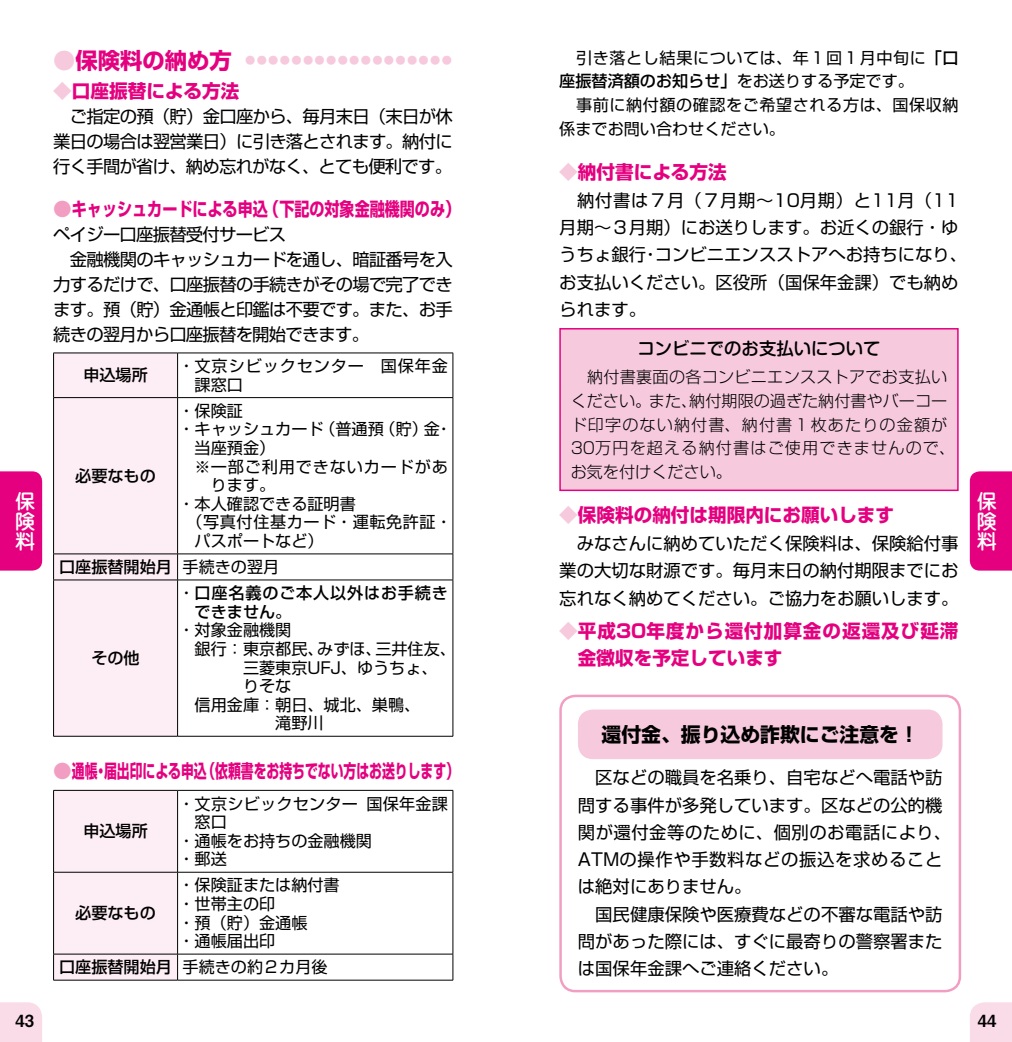
<style>
.page{position:relative;width:1012px;height:1042px;background:#fff}
.page>*{position:absolute;margin:0;border:0;box-sizing:border-box;transform-origin:0 0}
.t1{font:700 22.4px "Shin Go Pr 6";color:#f7c9dd}
.t2{font:500 20.12px/20.1px "Jun 34 Pro";color:#fff;text-align:justify}
.t3{font:700 19.78px "Shin Go Pr 6";color:#000}
.t4{font:700 18.55px "Shin Go Pr 6";color:#e4007f}
.t5{font:700 18.55px "Shin Go Pr 6";color:#e4007f;scale:.69 1}
.t6{font:700 18.55px/27.3px "Shin Go Pr 6";letter-spacing:.05em;color:#e4007f}
.t7{font:700 18.55px "Shin Go Pr 6";color:#e4007f;scale:.81 1}
.t8{font:17.32px/27.3px "Shin Go Pr 6";color:#000}
.t9{font:17.32px/24.8px "Shin Go Pr 6";letter-spacing:-.045em;color:#000}
.t10{font:500 17.32px "Shin M Go Pr 6";color:#000}
.t11{font:16.8px "Midashi Go Pr 6 MB31";color:#000}
.t12{font:16.1px/18.6px "Shin Go Pr 6";color:#000}
.t13{font:300 16.1px/23.6px "Shin Go Pr 6";letter-spacing:.015em;color:#000}
.t14{font:16.1px/23.6px "Shin Go Pr 6";letter-spacing:.035em;color:#000}
.t15{font:500 16.1px "Shin Go Pr 6";color:#000}
.t16{font:16.1px/18.6px "Shin Go Pr 6";letter-spacing:.055em;color:#000}
.t17{font:500 16.1px/18.6px "Shin Go Pr 6";letter-spacing:.05em;color:#000}
.s1{color:#e4007f}
.s2{color:#f7c9dd}
.s3{color:#f19ec2}
.s4{font-weight:400}
.s5{font-weight:500}
</style>
<div class="page">
<div style="left:560px;top:329px;width:398px;height:161px;background:#f7c9dd"></div>
<div style="left:559px;top:328px;width:400px;height:163px;border:1px solid #e4007f"></div>
<hr style="left:178px;top:790px;width:275px;height:1px;background:#000">
<hr style="left:453px;top:790px;width:1px;height:82px;background:#000">
<hr style="left:178px;top:872px;width:275px;height:1px;background:#000">
<hr style="left:453px;top:872px;width:1px;height:82px;background:#000">
<hr style="left:178px;top:954px;width:275px;height:1px;background:#000">
<svg style="left:53px;top:790px;width:125px;height:190px;background:#efe1e7"></svg>
<svg style="left:453px;top:954px;width:1px;height:26px"></svg>
<hr style="left:53px;top:980px;width:125px;height:1px;background:#000">
<hr style="left:178px;top:980px;width:275px;height:1px;background:#000">
<div style="left:54px;top:354px;width:123px;height:382px;background:#fdeef5"></div>
<hr style="left:53px;top:353px;width:125px;height:1px;background:#000">
<hr style="left:53px;top:353px;width:1px;height:44px;background:#000">
<hr style="left:178px;top:353px;width:275px;height:1px;background:#000">
<hr style="left:177px;top:353px;width:1px;height:44px;background:#000">
<hr style="left:453px;top:353px;width:1px;height:44px;background:#000">
<hr style="left:53px;top:397px;width:125px;height:1px;background:#000">
<hr style="left:53px;top:398px;width:1px;height:156px;background:#000">
<hr style="left:178px;top:397px;width:275px;height:1px;background:#000">
<hr style="left:177px;top:398px;width:1px;height:156px;background:#000">
<hr style="left:453px;top:398px;width:1px;height:156px;background:#000">
<hr style="left:53px;top:553px;width:125px;height:1px;background:#000">
<svg style="left:53px;top:554px;width:1px;height:26px"></svg>
<hr style="left:178px;top:553px;width:275px;height:1px;background:#000">
<svg style="left:177px;top:554px;width:1px;height:26px"></svg>
<svg style="left:453px;top:554px;width:1px;height:26px"></svg>
<hr style="left:53px;top:580px;width:125px;height:1px;background:#000">
<hr style="left:53px;top:580px;width:1px;height:156px;background:#000">
<hr style="left:178px;top:580px;width:275px;height:1px;background:#000">
<hr style="left:177px;top:580px;width:1px;height:156px;background:#000">
<hr style="left:453px;top:580px;width:1px;height:156px;background:#000">
<hr style="left:53px;top:736px;width:125px;height:1px;background:#000">
<hr style="left:178px;top:736px;width:275px;height:1px;background:#000">
<div style="left:559px;top:694px;width:402px;height:298px;border:2px solid #f19ec2;border-radius:15px"></div>
<div style="left:578px;top:709px;width:365px;height:50px;background:#f7c9dd;border-radius:15px"></div>
<div style="left:0;top:471px;width:42px;height:99px;background:#e4007f"></div>
<div style="left:0;top:1002px;width:42px;height:40px;background:#fadce9"></div>
<div style="left:970px;top:471px;width:42px;height:99px;background:#e4007f"></div>
<div style="left:970px;top:1002px;width:42px;height:40px;background:#fadce9"></div>
<p class="t2" style="left:15px;top:489px;width:21px">保険料</p>
<p class="t1" style="left:53px;top:43px;width:401px">●<span class="s1">保険料の納め方</span> ••••••••••••••••••</p>
<p class="t8" style="left:53px;top:103px;width:401px;line-height:24.8px;text-align:justify">　ご指定の預（貯）金口座から、毎月末日（末日が休業日の場合は翌営業日）に引き落とされます。納付に行く手間が省け、納め忘れがなく、とても便利です。</p>
<p class="t4" style="left:53px;top:77px;width:188px"><span class="s2">◆</span>口座振替による方法</p>
<p class="t7" style="left:53px;top:195px;width:504px"><span class="s3">●</span>キャッシュカードによる申込（下記の対象金融機関のみ）</p>
<p class="t9" style="left:53px;top:221px;width:401px">ペイジー口座振替受付サービス<br>　金融機関のキャッシュカードを通し、暗証番号を入力するだけで、口座振替の手続きがその場で完了できます。預（貯）金通帳と印鑑は不要です。また、お手続きの翌月から口座振替を開始できます。</p>
<p class="t15" style="left:83px;top:362px;width:66px">申込場所</p>
<p class="t16" style="left:195px;top:355px;width:255px;text-indent:-16px">・文京シビックセンター　国保年金課窓口</p>
<p class="t12" style="left:179px;top:400px;width:66px">・保険証</p>
<p class="t12" style="left:179px;top:419px;width:275px">・キャッシュカード（普通預（貯）金・</p>
<p class="t12" style="left:195px;top:437px;width:82px">当座預金）</p>
<p class="t16" style="left:195px;top:456px;width:255px">※一部ご利用できないカードがあ</p>
<p class="t12" style="left:211px;top:475px;width:66px">ります。</p>
<p class="t12" style="left:179px;top:493px;width:179px">・本人確認できる証明書</p>
<p class="t14" style="left:187px;top:509px;width:267px">（写真付住基カード・運転免許証・</p>
<p class="t12" style="left:195px;top:530px;width:130px">パスポートなど）</p>
<p class="t15" style="left:59px;top:554px;width:222px">口座振替開始月 <span class="s4">手続きの翌月</span></p>
<p class="t15" style="left:75px;top:462px;width:82px">必要なもの</p>
<p class="t15" style="left:91px;top:645px;width:50px">その他</p>
<p class="t17" style="left:195px;top:583px;width:255px;text-indent:-16px"><span class="s4">・</span>口座名義のご本人以外はお手続きできません。</p>
<p class="t12" style="left:179px;top:620px;width:114px">・対象金融機関</p>
<p class="t12" style="left:195px;top:638px;width:263px">銀行：東京都民、みずほ、三井住友、</p>
<p class="t12" style="left:243px;top:657px;width:196px">三菱東京UFJ、ゆうちょ、</p>
<p class="t12" style="left:183px;top:675px;width:110px">　　　 りそな</p>
<p class="t12" style="left:195px;top:694px;width:227px">信用金庫：朝日、城北、巣鴨、</p>
<p class="t11" style="left:15px;top:1007px;width:20px">43</p>
<p class="t5" style="left:53px;top:756px;width:590px"><span class="s3">●</span>通帳・届出印による申込（依頼書をお持ちでない方はお送りします）</p>
<p class="t15" style="left:83px;top:818px;width:66px">申込場所</p>
<p class="t12" style="left:179px;top:793px;width:271px">・文京シビックセンター 国保年金課</p>
<p class="t12" style="left:195px;top:811px;width:34px">窓口</p>
<p class="t12" style="left:179px;top:830px;width:195px">・通帳をお持ちの金融機関</p>
<p class="t12" style="left:179px;top:849px;width:50px">・郵送</p>
<p class="t12" style="left:179px;top:875px;width:163px">・保険証または納付書・世帯主の印<br>・預（貯）金通帳<br>・通帳届出印</p>
<p class="t12" style="left:59px;top:956px;width:270px"><span class="s5">口座振替開始月</span> 手続きの約２カ月後</p>
<p class="t15" style="left:75px;top:900px;width:82px">必要なもの</p>
<p class="t14" style="left:559px;top:45px;width:401px">　引き落とし結果については、年１回１月中旬に<span class="s5">「口座振替済額のお知らせ」</span>をお送りする予定です。<br>　事前に納付額の確認をご希望される方は、国保収納係までお問い合わせください。</p>
<p class="t4" style="left:559px;top:157px;width:169px"><span class="s2">◆</span>納付書による方法</p>
<p class="t8" style="left:559px;top:185px;width:410px">　納付書は７月（７月期〜10月期）と11月（11月期〜３月期）にお送りします。お近くの銀行・ゆうちょ銀行・コンビニエンスストアへお持ちになり、お支払いください。区役所（国保年金課）でも納められます。</p>
<p class="t10" style="left:637px;top:334px;width:245px">コンビニでのお支払いについて</p>
<p class="t13" style="left:571px;top:364px;width:386px">　納付書裏面の各コンビニエンスストアでお支払いください。また、納付期限の過ぎた納付書やバーコード印字のない納付書、納付書１枚あたりの金額が<br>30万円を超える納付書はご使用できませんので、お気を付けください。</p>
<p class="t4" style="left:559px;top:501px;width:336px"><span class="s2">◆</span>保険料の納付は期限内にお願いします</p>
<p class="t8" style="left:559px;top:528px;width:401px;text-align:justify">　みなさんに納めていただく保険料は、保険給付事業の大切な財源です。毎月末日の納付期限までにお忘れなく納めてください。ご協力をお願いします。</p>
<p class="t6" style="left:578px;top:617px;width:382px;text-indent:-19px"><span class="s2">◆</span>平成30年度から還付加算金の返還及び延滞金徴収を予定しています</p>
<p class="t2" style="left:977px;top:489px;width:21px">保険料</p>
<p class="t3" style="left:601px;top:718px;width:319px">還付金、振り込め詐欺にご注意を！</p>
<p class="t8" style="left:578px;top:763px;width:375px">　区などの職員を名乗り、自宅などへ電話や訪問する事件が多発しています。区などの公的機関が還付金等のために、個別のお電話により、<br>ATMの操作や手数料などの振込を求めることは絶対にありません。<br>　国民健康保険や医療費などの不審な電話や訪問があった際には、すぐに最寄りの警察署または国保年金課へご連絡ください。</p>
<p class="t11" style="left:978px;top:1007px;width:20px">44</p>
</div>
